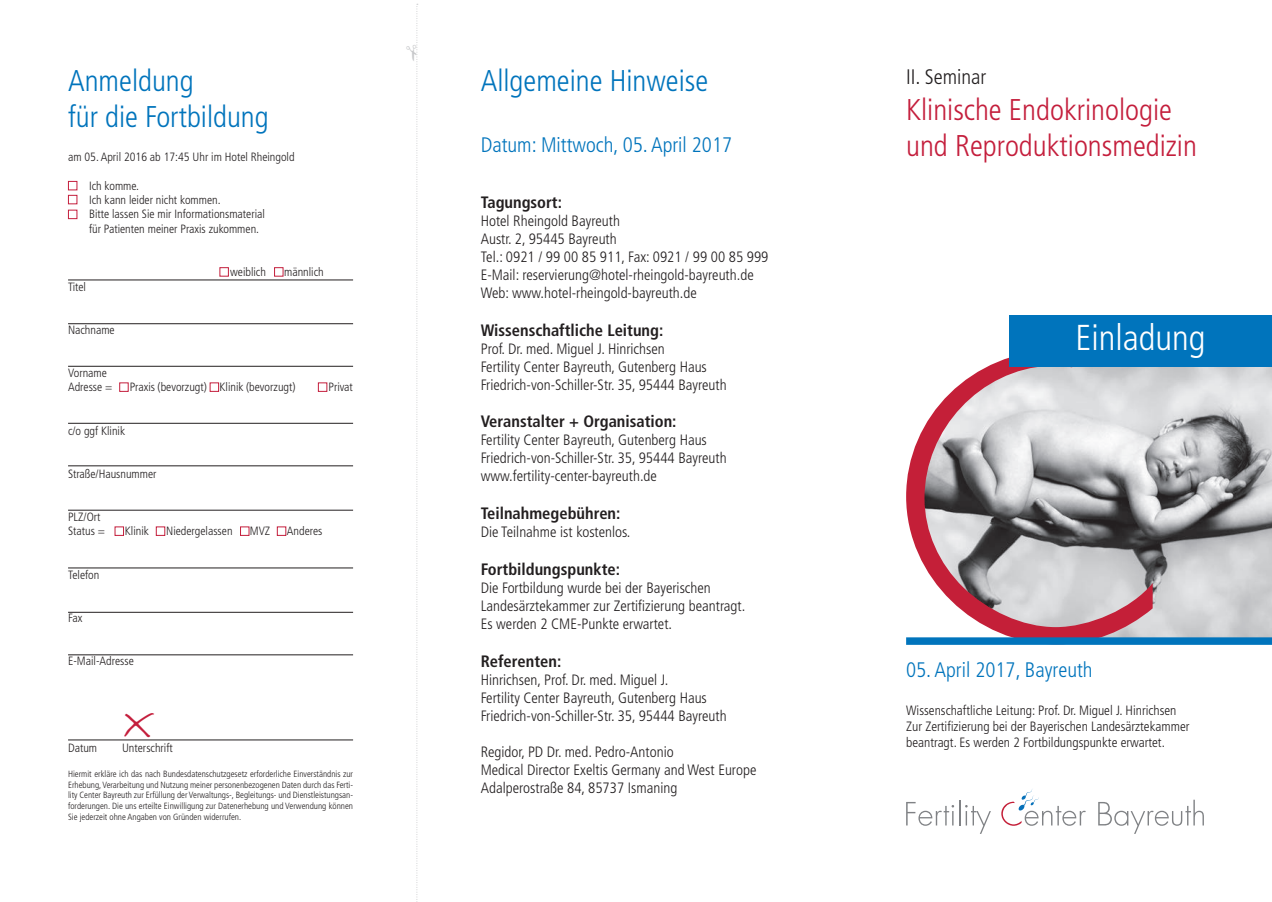
<style>
.page{position:relative;width:1272px;height:902px;background:#fff}
.page>*{position:absolute;margin:0;border:0;box-sizing:border-box;transform-origin:0 0}
.t1{font:300 condensed 36px "Frutiger";color:#fff}
.t2{font:36px "Daniel";color:#c41e3c}
.t3{font:300 condensed 30px/36px "Frutiger";color:#c41e3c}
.t4{font:300 condensed 30px/36px "Frutiger";color:#0074bc}
.t5{font:300 condensed 21px "Frutiger";color:#0074bc}
.t6{font:300 condensed 21px "Frutiger";color:#231f20}
.t7{font:700 condensed 16.5px "Frutiger";color:#231f20}
.t8{font:300 condensed 15px/18px "Frutiger";color:#231f20}
.t9{font:300 condensed 13.5px/16.2px "Frutiger";color:#231f20}
.t10{font:300 condensed 12px/14.4px "Frutiger";color:#231f20}
.t11{font:300 condensed 9px/10.8px "Frutiger";color:#231f20;text-align:justify}
</style>
<div class="page">
<img style="left:1152px;top:367px;width:119px;height:270px">
<svg style="left:906px;top:357px;width:246px;height:280px"></svg>
<svg style="left:906px;top:802px;width:48px;height:23px"></svg>
<hr style="left:958px;top:799px;width:2px;height:26px;background:#808285">
<svg style="left:965px;top:805px;width:25px;height:28px"></svg>
<svg style="left:1098px;top:799px;width:105px;height:34px"></svg>
<svg style="left:1001px;top:789px;width:84px;height:36px"></svg>
<div style="left:1009px;top:315px;width:262px;height:52px;background:#0074bc"></div>
<div style="left:906px;top:637px;width:365px;height:7px;background:#0074bc"></div>
<hr style="left:68px;top:279px;width:285px;height:1px;background:#231f20">
<hr style="left:68px;top:323px;width:285px;height:1px;background:#231f20">
<hr style="left:68px;top:366px;width:285px;height:1px;background:#231f20">
<hr style="left:68px;top:423px;width:285px;height:1px;background:#231f20">
<hr style="left:68px;top:465px;width:285px;height:1px;background:#231f20">
<hr style="left:68px;top:509px;width:285px;height:1px;background:#231f20">
<hr style="left:68px;top:567px;width:285px;height:1px;background:#231f20">
<hr style="left:68px;top:612px;width:285px;height:1px;background:#231f20">
<hr style="left:68px;top:654px;width:285px;height:1px;background:#231f20">
<hr style="left:68px;top:739px;width:285px;height:1px;background:#231f20">
<div style="left:68px;top:181px;width:9px;height:9px;border:1px solid #c41e3c"></div>
<div style="left:68px;top:195px;width:9px;height:9px;border:1px solid #c41e3c"></div>
<div style="left:68px;top:210px;width:9px;height:9px;border:1px solid #c41e3c"></div>
<div style="left:219px;top:267px;width:10px;height:9px;border:1px solid #c41e3c"></div>
<div style="left:274px;top:267px;width:9px;height:9px;border:1px solid #c41e3c"></div>
<div style="left:119px;top:382px;width:10px;height:10px;border:1px solid #c41e3c"></div>
<div style="left:210px;top:382px;width:9px;height:10px;border:1px solid #c41e3c"></div>
<div style="left:318px;top:382px;width:9px;height:10px;border:1px solid #c41e3c"></div>
<div style="left:115px;top:526px;width:9px;height:9px;border:1px solid #c41e3c"></div>
<div style="left:156px;top:526px;width:9px;height:9px;border:1px solid #c41e3c"></div>
<div style="left:240px;top:526px;width:9px;height:9px;border:1px solid #c41e3c"></div>
<div style="left:277px;top:526px;width:9px;height:9px;border:1px solid #c41e3c"></div>
<svg style="left:416px;top:4px;width:2px;height:898px"></svg>
<h2 class="t4" style="left:68px;top:63px;width:202px">Anmeldung<br>für die Fortbildung</h2>
<p class="t10" style="left:68px;top:150px;width:228px">am 05. April 2016 ab 17:45 Uhr im Hotel Rheingold</p>
<p class="t10" style="left:89px;top:178px;width:177px">Ich komme.<br>Ich kann leider nicht kommen.<br>Bitte lassen Sie mir Informationsmaterial für Patienten meiner Praxis zukommen.</p>
<p class="t10" style="left:230px;top:265px;width:37px">weiblich</p>
<p class="t10" style="left:284px;top:265px;width:41px">männlich</p>
<p class="t10" style="left:68px;top:279px;width:20px">Titel</p>
<p class="t10" style="left:68px;top:322px;width:48px">Nachname</p>
<p class="t10" style="left:68px;top:366px;width:46px">Vorname<br>Adresse =</p>
<p class="t10" style="left:130px;top:380px;width:167px">Praxis (bevorzugt) Klinik (bevorzugt)</p>
<p class="t10" style="left:328px;top:380px;width:26px">Privat</p>
<p class="t10" style="left:68px;top:423px;width:59px">c/o ggf Klinik</p>
<p class="t10" style="left:68px;top:466px;width:90px">Straße/Hausnummer</p>
<p class="t10" style="left:68px;top:510px;width:38px">PLZ/Ort<br>Status =</p>
<p class="t10" style="left:125px;top:524px;width:26px">Klinik</p>
<p class="t10" style="left:166px;top:524px;width:68px">Niedergelassen</p>
<p class="t10" style="left:250px;top:524px;width:22px">MVZ</p>
<p class="t10" style="left:287px;top:524px;width:37px">Anderes</p>
<p class="t10" style="left:68px;top:567px;width:33px">Telefon</p>
<p class="t10" style="left:68px;top:610px;width:16px">Fax</p>
<p class="t10" style="left:68px;top:654px;width:67px">E-Mail-Adresse</p>
<h1 class="t2" style="left:123px;top:703px;width:31px">X</h1>
<p class="t10" style="left:68px;top:740px;width:31px">Datum</p>
<p class="t10" style="left:122px;top:740px;width:52px">Unterschrift</p>
<p class="t11" style="left:68px;top:768px;width:286px">Hiermit erkläre ich das nach Bundesdatenschutzgesetz erforderliche Einverständnis zur Erhebung, Verarbeitung und Nutzung meiner personenbezogenen Daten durch das Ferti&shy;lity Center Bayreuth zur Erfüllung der Verwaltungs-, Begleitungs- und Dienstleistungsan&shy;forderungen. Die uns erteilte Einwilligung zur Datenerhebung und Verwendung können Sie jederzeit ohne Angaben von Gründen widerrufen.</p>
<h2 class="t4" style="left:480px;top:63px;width:229px">Allgemeine Hinweise</h2>
<h3 class="t5" style="left:480px;top:133px;width:253px">Datum: Mittwoch, 05. April 2017</h3>
<p class="t7" style="left:480px;top:192px;width:83px">Tagungsort:</p>
<p class="t8" style="left:480px;top:212px;width:289px">Hotel Rheingold Bayreuth<br>Austr. 2, 95445 Bayreuth<br>Tel.: 0921 / 99 00 85 911, Fax: 0921 / 99 00 85 999<br>E-Mail: reservierung@hotel-rheingold-bayreuth.de Web: www.hotel-rheingold-bayreuth.de</p>
<p class="t7" style="left:480px;top:320px;width:184px">Wissenschaftliche Leitung:</p>
<p class="t8" style="left:480px;top:339px;width:247px">Prof. Dr. med. Miguel J. Hinrichsen<br>Fertility Center Bayreuth, Gutenberg Haus<br>Friedrich-von-Schiller-Str. 35, 95444 Bayreuth</p>
<p class="t7" style="left:480px;top:412px;width:197px">Veranstalter + Organisation:</p>
<p class="t8" style="left:480px;top:431px;width:247px">Fertility Center Bayreuth, Gutenberg Haus<br>Friedrich-von-Schiller-Str. 35, 95444 Bayreuth www.fertility-center-bayreuth.de</p>
<p class="t7" style="left:480px;top:503px;width:141px">Teilnahmegebühren:</p>
<p class="t8" style="left:480px;top:523px;width:151px">Die Teilnahme ist kostenlos.</p>
<p class="t7" style="left:480px;top:559px;width:141px">Fortbildungspunkte:</p>
<p class="t8" style="left:480px;top:579px;width:266px">Die Fortbildung wurde bei der Bayerischen<br>Landesärztekammer zur Zertifizierung beantragt.<br>Es werden 2 CME-Punkte erwartet.</p>
<p class="t7" style="left:480px;top:651px;width:82px">Referenten:</p>
<p class="t8" style="left:480px;top:671px;width:247px">Hinrichsen, Prof. Dr. med. Miguel J.<br>Fertility Center Bayreuth, Gutenberg Haus<br>Friedrich-von-Schiller-Str. 35, 95444 Bayreuth</p>
<p class="t8" style="left:480px;top:743px;width:277px">Regidor, PD Dr. med. Pedro-Antonio<br>Medical Director Exeltis Germany and West Europe<br>Adalperostraße 84, 85737 Ismaning</p>
<h3 class="t6" style="left:906px;top:65px;width:82px">II. Seminar</h3>
<h2 class="t3" style="left:906px;top:92px;width:292px">Klinische Endokrinologie und Reproduktionsmedizin</h2>
<h1 class="t1" style="left:1075px;top:317px;width:131px">Einladung</h1>
<h3 class="t5" style="left:906px;top:657px;width:188px">05. April 2017, Bayreuth</h3>
<p class="t9" style="left:906px;top:702px;width:285px">Wissenschaftliche Leitung: Prof. Dr. Miguel J. Hinrichsen<br>Zur Zertifizierung bei der Bayerischen Landesärztekammer beantragt. Es werden 2 Fortbildungspunkte erwartet.</p>
</div>
